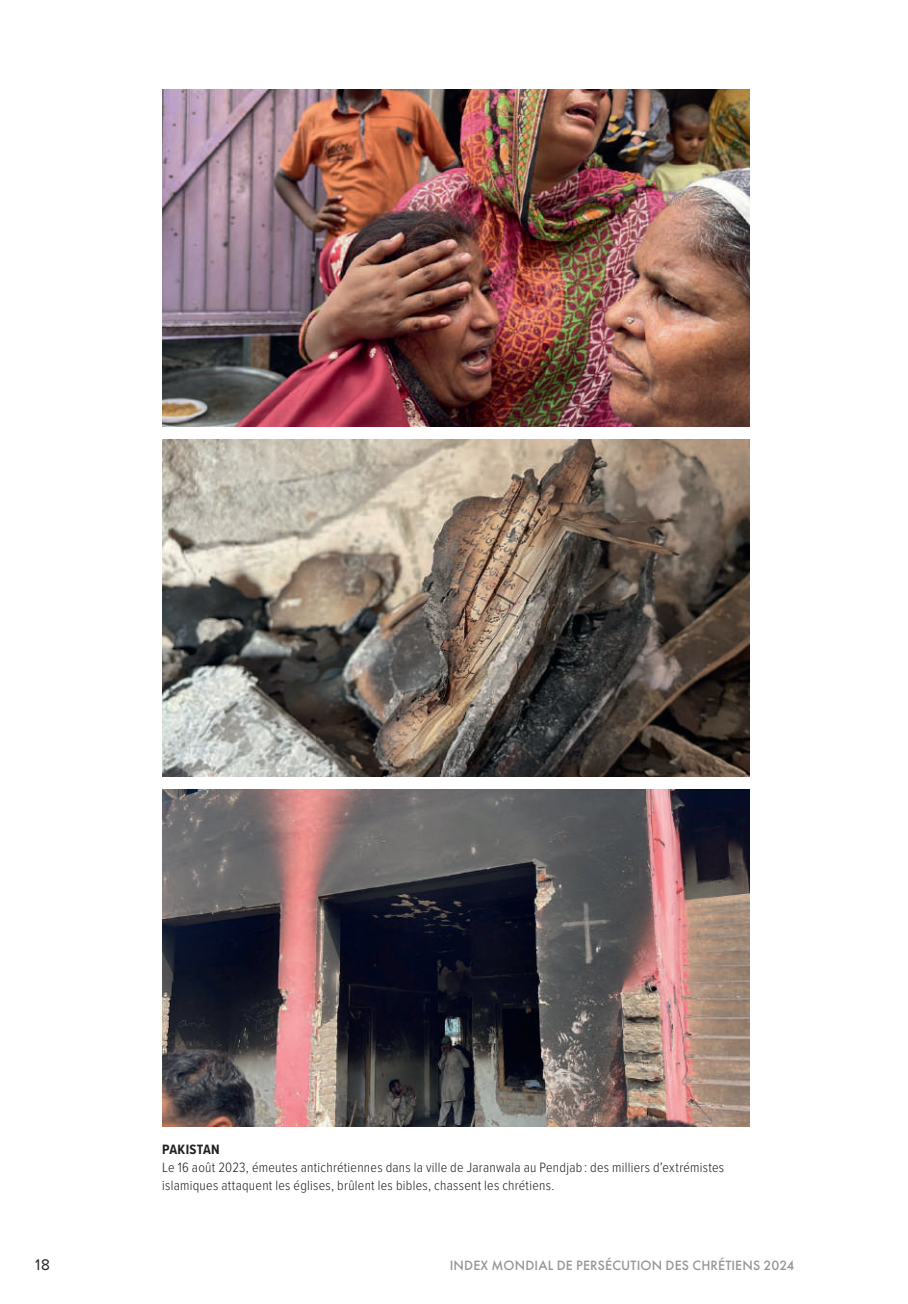
<style>
.page{position:relative;width:908px;height:1304px;background:#fff}
.page>*{position:absolute;margin:0;border:0;box-sizing:border-box;transform-origin:0 0}
.t1{font:16px "Proxima Nova";color:#231f20;scale:.94 1}
.t2{font:300 14px/18px "Proxima Nova Cond";letter-spacing:.02em;color:#231f20}
.t3{font:500 14px "Futura PT";letter-spacing:.01em;color:#939598}
.t4{font:700 14px "Proxima Nova Cond";letter-spacing:.02em;color:#231f20}
</style>
<div class="page">
<img style="left:162px;top:90px;width:586px;height:337px">
<img style="left:162px;top:440px;width:586px;height:337px">
<img style="left:162px;top:790px;width:586px;height:337px">
<p class="t4" style="left:162px;top:1139px;width:59px">PAKISTAN</p>
<p class="t2" style="left:162px;top:1157px;width:563px">Le 16 août 2023, émeutes antichrétiennes dans la ville de Jaranwala au Pendjab : des milliers d’extrémistes islamiques attaquent les églises, brûlent les bibles, chassent les chrétiens.</p>
<p class="t1" style="left:35px;top:1253px;width:17px">18</p>
<p class="t3" style="left:449px;top:1257px;width:346px">INDEX MONDIAL DE PERSÉCUTION DES CHRÉTIENS 2024</p>
</div>
